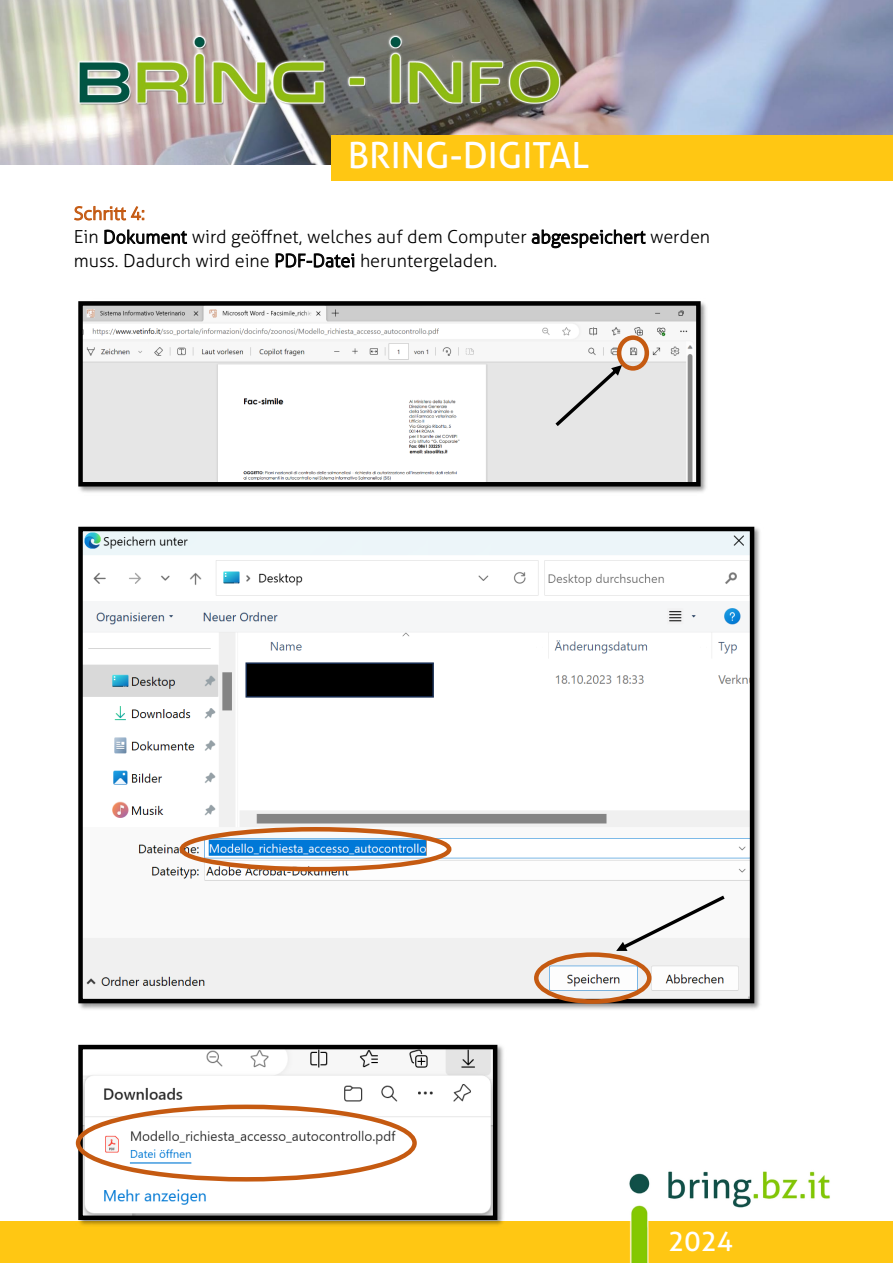
<style>
.page{position:relative;width:893px;height:1263px;background:#fff}
.page>*{position:absolute;margin:0;border:0;box-sizing:border-box;transform-origin:0 0}
.t1{font:36px "Aller";color:#fff}
.t2{font:27px "Aller";color:#fff}
.t3{font:300 18px/23.5px "Aller";color:#000}
.t4{font:300 18px "Aller";color:#c45911}
</style>
<div class="page">
<img style="left:0;top:0;width:893px;height:164px">
<div style="left:0;top:1221px;width:893px;height:42px;background:#ffc713"></div>
<img style="left:33px;top:34px;width:580px;height:77px">
<div style="left:331px;top:135px;width:562px;height:45px;background:#ffc713"></div>
<img style="left:629px;top:1171px;width:201px;height:92px">
<svg style="left:74px;top:206px;width:70px;height:14px"></svg>
<svg style="left:104px;top:229px;width:83px;height:15px"></svg>
<svg style="left:532px;top:229px;width:114px;height:19px"></svg>
<svg style="left:276px;top:253px;width:78px;height:15px"></svg>
<img style="left:78px;top:302px;width:628px;height:191px">
<img style="left:83px;top:306px;width:613px;height:175px">
<div style="left:78px;top:301px;width:623px;height:185px;border:4px solid #000"></div>
<img style="left:78px;top:526px;width:682px;height:484px">
<img style="left:83px;top:532px;width:666px;height:466px">
<div style="left:78px;top:527px;width:676px;height:476px;border:4px solid #000"></div>
<img style="left:75px;top:1044px;width:429px;height:181px">
<img style="left:83px;top:1050px;width:409px;height:165px">
<div style="left:78px;top:1045px;width:419px;height:175px;border:4px solid #000"></div>
<div style="left:617px;top:335px;width:32px;height:36px;border:4px solid #c55a11;border-radius:50%"></div>
<div style="left:180px;top:827px;width:271px;height:44px;border:4px solid #c55a11;border-radius:50%"></div>
<div style="left:534px;top:952px;width:117px;height:52px;border:4px solid #c55a11;border-radius:50%"></div>
<div style="left:76px;top:1104px;width:341px;height:77px;border:4px solid #c55a11;border-radius:50%"></div>
<svg style="left:555px;top:365px;width:67px;height:61px"></svg>
<svg style="left:616px;top:896px;width:109px;height:55px"></svg>
<div style="left:246px;top:663px;width:187px;height:34px;background:#000"></div>
<div style="left:245px;top:662px;width:189px;height:36px;border:2px solid #172c51"></div>
<h1 class="t1" style="left:348px;top:133px;width:243px">BRING-Digital</h1>
<p class="t4" style="left:74px;top:202px;width:73px">Schritt 4:</p>
<p class="t3" style="left:74px;top:225px;width:638px">Ein Dokument wird geöffnet, welches auf dem Computer abgespeichert werden muss. Dadurch wird eine PDF-Datei heruntergeladen.</p>
<h2 class="t2" style="left:668px;top:1225px;width:66px">2024</h2>
</div>
